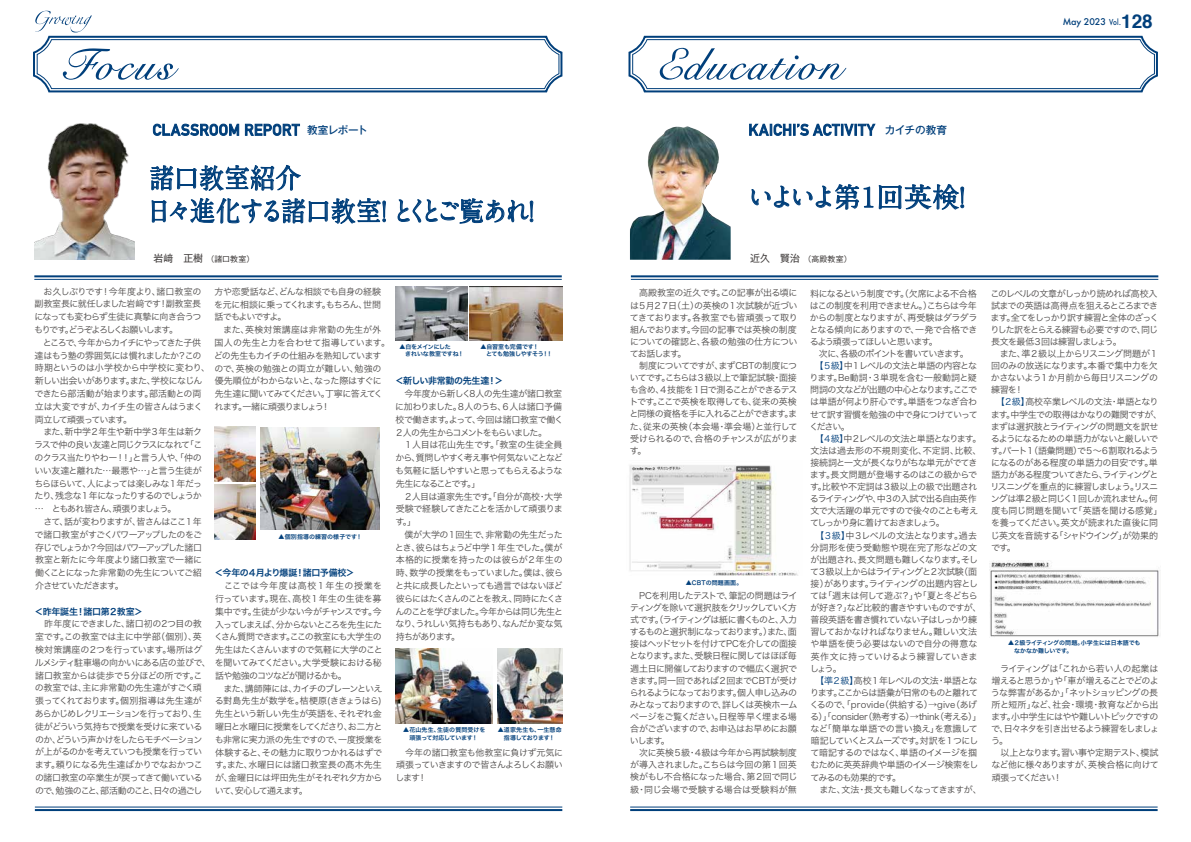
<style>
.page{position:relative;width:1191px;height:842px;background:#fff}
.page>*{position:absolute;margin:0;border:0;box-sizing:border-box;transform-origin:0 0}
.t1{font:700 27px/33px "A1 Mincho Std";letter-spacing:-.04em;color:#003f7b;scale:.92 1}
.t2{font:700 27px "A1 Mincho Std";letter-spacing:-.195em;color:#003f7b}
.t3{font:700 19px "Helvetica";color:#003f7b}
.t4{font:500 10.6px "Gothic MB101 Pro";letter-spacing:-.04em;color:#003f7b}
.t5{font:9px/12.8px "Hira Kaku Pro W3";letter-spacing:-.065em;color:#4c4948}
.t6{font:9px "Hira Kaku Pro W3";letter-spacing:-.095em;color:#4c4948}
.t7{font:9px "Hira Kaku Pro W6";letter-spacing:-.04em;color:#003f7b}
.t8{font:9px "Hira Kaku Pro W3";letter-spacing:-.105em;color:#4c4948}
.t9{font:9px "Hira Kaku Pro W3";letter-spacing:-.09em;color:#4c4948}
.t10{font:9px "Hira Kaku Pro W3";letter-spacing:-.03em;color:#4c4948}
.t11{font:9px "Hira Kaku Pro W3";letter-spacing:-.045em;color:#4c4948}
.t12{font:9px "Hira Kaku Pro W3";letter-spacing:-.1em;color:#4c4948}
.t13{font:500 9px "Futura";color:#003f7b}
.t14{font:7.9px "Gothic MB101 Pro";letter-spacing:.015em;color:#3e3a39}
.t15{font:6px/7.5px "Hira Kaku Pro W6";letter-spacing:-.01em;color:#003f7b}
.t16{font:6px/7.5px "Hira Kaku Pro W6";letter-spacing:-.03em;color:#003f7b}
.t17{font:6px/7.5px "Hira Kaku Pro W6";letter-spacing:.01em;color:#003f7b}
.t18{font:6px "Hira Kaku Pro W6";letter-spacing:.025em;color:#003f7b}
.s1{font-size:9.9px}
.s2{font-size:8px}
.s3{font-family:"Koz Go Pr 6 N"}
.s4{color:#003f7b}
</style>
<div class="page">
<div style="left:33px;top:36px;width:529px;height:56px;border:2px solid #003f7b;border-radius:15px"></div>
<div style="left:37px;top:39px;width:522px;height:50px;border:1px solid #003f7b;border-radius:15px"></div>
<div style="left:628px;top:36px;width:530px;height:56px;border:2px solid #003f7b;border-radius:15px"></div>
<div style="left:632px;top:39px;width:522px;height:50px;border:1px solid #003f7b;border-radius:15px"></div>
<svg style="left:35px;top:11px;width:57px;height:21px"></svg>
<svg style="left:63px;top:48px;width:116px;height:32px"></svg>
<svg style="left:660px;top:48px;width:186px;height:32px"></svg>
<hr style="left:630px;top:809px;width:527px;height:2px;background:#003f7b">
<hr style="left:630px;top:807px;width:527px;height:1px;background:#003f7b">
<hr style="left:35px;top:809px;width:527px;height:2px;background:#003f7b">
<hr style="left:35px;top:807px;width:527px;height:1px;background:#003f7b">
<hr style="left:34px;top:275px;width:528px;height:2px;background:#003f7b">
<hr style="left:34px;top:279px;width:528px;height:1px;background:#003f7b">
<hr style="left:631px;top:275px;width:527px;height:2px;background:#003f7b">
<hr style="left:631px;top:279px;width:527px;height:1px;background:#003f7b">
<img style="left:215px;top:427px;width:41px;height:55px">
<img style="left:215px;top:485px;width:41px;height:55px">
<img style="left:260px;top:427px;width:120px;height:103px">
<img style="left:629px;top:465px;width:169px;height:111px">
<img style="left:989px;top:561px;width:170px;height:76px">
<img style="left:395px;top:287px;width:72px;height:53px">
<img style="left:470px;top:287px;width:92px;height:53px">
<img style="left:396px;top:649px;width:97px;height:75px">
<img style="left:498px;top:649px;width:64px;height:75px">
<svg style="left:749px;top:123px;width:126px;height:13px"></svg>
<svg style="left:153px;top:123px;width:86px;height:13px"></svg>
<svg style="left:245px;top:124px;width:55px;height:12px"></svg>
<svg style="left:150px;top:165px;width:236px;height:59px"></svg>
<svg style="left:398px;top:199px;width:135px;height:24px"></svg>
<svg style="left:752px;top:184px;width:121px;height:26px"></svg>
<svg style="left:879px;top:184px;width:85px;height:26px"></svg>
<img style="left:630px;top:126px;width:100px;height:134px">
<img style="left:34px;top:123px;width:101px;height:137px">
<p class="t4" style="left:307px;top:121px;width:62px">教室レポート</p>
<p class="t4" style="left:885px;top:121px;width:63px">カイチの教育</p>
<h1 class="t1" style="left:146px;top:158px;width:434px">諸口教室紹介<br>日々進化する諸口教室！とくとご覧あれ！</h1>
<h1 class="t2" style="left:747px;top:175px;width:230px">いよいよ第１回英検！</h1>
<p class="t14" style="left:153px;top:253px;width:102px"><span class="s1">岩﨑　正樹</span> （諸口教室）</p>
<p class="t14" style="left:750px;top:253px;width:103px"><span class="s1">近久　賢治</span> （高殿教室）</p>
<p class="t13" style="left:1062px;top:16px;width:60px">May 2023 <span class="s2">Vol.</span></p>
<h2 class="t3" style="left:1121px;top:6px;width:33px">128</h2>
<p class="t5" style="left:34px;top:284px;width:177px">　お久しぶりです！今年度より、諸口教室の副教室長に就任しました岩﨑です！副教室長になっても変わらず生徒に真摯に向き合うつもりです。どうぞよろしくお願いします。<br>　ところで、今年からカイチにやってきた子供達はもう塾の雰囲気には慣れましたか？この時期というのは小学校から中学校に変わり、新しい出会いがあります。また、学校になじんできたら部活動が始まります。部活動との両立は大変ですが、カイチ生の皆さんはうまく両立して頑張っています。<br>　また、新中学２年生や新中学３年生は新クラスで仲の良い友達と同じクラスになれて「このクラス当たりやわー！！」と言う人や、「仲のいい友達と離れた…最悪や…」と言う生徒がちらほらいて、人によっては楽しみな１年だったり、残念な１年になったりするのでしょうか… ともあれ皆さん、頑張りましょう。<br>　さて、話が変わりますが、皆さんはここ１年で諸口教室がすごくパワーアップしたのをご存じでしょうか？今回はパワーアップした諸口教室と新たに今年度より諸口教室で一緒に働くことになった非常勤の先生についてご紹介させていただきます。</p>
<p class="t7" style="left:35px;top:603px;width:110px">＜昨年誕生！諸口第２教室＞</p>
<p class="t5" style="left:35px;top:617px;width:177px">　昨年度にできました、諸口初の2つ目の教室です。この教室では主に中学部（個別）、英検対策講座の２つを行っています。場所はグルメシティ駐車場の向かいにある店の並びで、諸口教室からは徒歩で５分ほどの所です。この教室では、主に非常勤の先生達がすごく頑張ってくれております。個別指導は先生達があらかじめレクリエーションを行っており、生徒がどういう気持ちで授業を受けに来ているのか、どういう声かけをしたらモチベーションが上がるのかを考えていつも授業を行っています。頼りになる先生達ばかりでなおかつこの諸口教室の卒業生が戻ってきて働いているので、勉強のこと、部活動のこと、日々の過ごし</p>
<p class="t5" style="left:214px;top:284px;width:178px">方や恋愛話など、どんな相談でも自身の経験を元に相談に乗ってくれます。もちろん、世間話でもよいですよ。<br>　また、英検対策講座は非常勤の先生が外国人の先生と力を合わせて指導しています。どの先生もカイチの仕組みを熟知していますので、英検の勉強との両立が難しい、勉強の優先順位がわからないと、なった際はすぐに先生達に聞いてみてください。丁寧に答えてくれます。一緒に頑張りましょう！</p>
<p class="t15" style="left:278px;top:532px;width:85px"><span class="s3">▲</span>個別指導の練習の様子です！</p>
<p class="t7" style="left:214px;top:565px;width:142px">＜今年の４月より爆誕！諸口予備校＞</p>
<p class="t5" style="left:214px;top:579px;width:170px">　ここでは今年度は高校１年生の授業を行っています。現在、高校１年生の生徒を募集中です。生徒が少ない今がチャンスです。今入ってしまえば、分からないところを先生にたくさん質問できます。ここの教室にも大学生の先生はたくさんいますので気軽に大学のことを聞いてみてください。大学受験における秘話や勉強のコツなどが聞けるかも。<br>　また、講師陣には、カイチのブレーンといえる對島先生が数学を。桔梗原(ききょうはら)先生という新しい先生が英語を、それぞれ金曜日と水曜日に授業をしてくださり、お二方とも非常に実力派の先生ですので、一度授業を体験すると、その魅力に取りつかれるはずです。また、水曜日には諸口教室長の髙木先生が、金曜日には坪田先生がそれぞれ夕方からいて、安心して通えます。</p>
<p class="t16" style="left:399px;top:343px;width:66px"><span class="s3">▲</span>白をメインにした<br>　きれいな教室ですね！</p>
<p class="t16" style="left:480px;top:343px;width:74px"><span class="s3">▲</span>自習室も完備です！<br>　とても勉強しやすそう！！</p>
<p class="t7" style="left:395px;top:373px;width:109px">＜新しい非常勤の先生達！＞</p>
<p class="t5" style="left:395px;top:387px;width:170px">　今年度から新しく8人の先生達が諸口教室に加わりました。８人のうち、６人は諸口予備校で働きます。よって、今回は諸口教室で働く<br>２人の先生からコメントをもらいました。<br>　１人目は花山先生です。「教室の生徒全員から、質問しやすく考え事や何気ないことなども気軽に話しやすいと思ってもらえるような先生になることです。」<br>　２人目は道家先生です。「自分が高校・大学受験で経験してきたことを活かして頑張ります。」<br>　僕が大学の１回生で、非常勤の先生だったとき、彼らはちょうど中学１年生でした。僕が本格的に授業を持ったのは彼らが２年生の時、数学の授業をもっていました。僕は、彼らと共に成長したといっても過言ではないほど彼らにはたくさんのことを教え、同時にたくさんのことを学びました。今年からは同じ先生となり、うれしい気持ちもあり、なんだか変な気持ちがあります。</p>
<p class="t15" style="left:403px;top:726px;width:84px"><span class="s3">▲</span>花山先生、生徒の質問受けを　頑張って対応しています！</p>
<p class="t17" style="left:498px;top:726px;width:65px"><span class="s3">▲</span>道家先生も、一生懸命　指導しております！</p>
<p class="t5" style="left:395px;top:745px;width:169px;text-align:justify">　今年の諸口教室も他教室に負けず元気に頑張っていきますので皆さんよろしくお願いします！</p>
<p class="t5" style="left:629px;top:286px;width:170px;line-height:12.1px">　高殿教室の近久です。この記事が出る頃には５月２７日（土）の英検の１次試験が近づいてきております。各教室でも皆頑張って取り組んでおります。今回の記事では英検の制度についての確認と、各級の勉強の仕方についてお話します。<br>　制度についてですが、まずCBTの制度についてです。こちらは３級以上で筆記試験・面接も含め、４技能を１日で測ることができるテストです。ここで英検を取得しても、従来の英検と同様の資格を手に入れることができます。また、従来の英検（本会場・準会場）と並行して受けられるので、合格のチャンスが広がります。</p>
<p class="t18" style="left:685px;top:577px;width:58px"><span class="s3">▲</span>CBTの問題画面。</p>
<p class="t5" style="left:629px;top:589px;width:170px;line-height:12.1px">　PCを利用したテストで、筆記の問題はライティングを除いて選択肢をクリックしていく方式です。（ライティングは紙に書くものと、入力するものと選択制になっております。）また、面接はヘッドセットを付けてPCを介しての面接となります。また、受験日程に関してはほぼ毎週土日に開催しておりますので幅広く選択できます。同一回であれば２回までCBTが受けられるようになっております。個人申し込みのみとなっておりますので、詳しくは英検ホームページをご覧ください。日程等早く埋まる場合がございますので、お申込はお早めにお願いします。<br>　次に英検５級・４級は今年から再試験制度が導入されました。こちらは今回の第１回英検がもし不合格になった場合、第２回で同じ級・同じ会場で受験する場合は受験料が無</p>
<p class="t5" style="left:809px;top:286px;width:174px;line-height:12.1px">料になるという制度です。（欠席による不合格はこの制度を利用できません。）こちらは今年からの制度となりますが、再受験はダラダラとなる傾向にありますので、一発で合格できるよう頑張ってほしいと思います。<br>　次に、各級のポイントを書いていきます。<br><span class="s4">　【５級】</span>中１レベルの文法と単語の内容となります。Be動詞・３単現を含む一般動詞と疑問詞の文などが出題の中心となります。ここでは単語が何より肝心です。単語をつなぎ合わせて訳す習慣を勉強の中で身につけていってください。<br><span class="s4">　【４級】</span>中２レベルの文法と単語となります。文法は過去形の不規則変化、不定詞、比較、接続詞と一文が長くなりがちな単元がでてきます。長文問題が登場するのはこの級からです。比較や不定詞は３級以上の級で出題されるライティングや、中３の入試で出る自由英作文で大活躍の単元ですので後々のことも考えてしっかり身に着けておきましょう。<br><span class="s4">　【３級】</span>中３レベルの文法となります。過去分詞形を使う受動態や現在完了形などの文が出題され、長文問題も難しくなります。そして３級以上からはライティングと２次試験（面接）があります。ライティングの出題内容としては「週末は何して遊ぶ？」や「夏と冬どちらが好き？」など比較的書きやすいものですが、普段英語を書き慣れていない子はしっかり練習しておかなければなりません。難しい文法や単語を使う必要はないので自分の得意な英作文に持っていけるよう練習していきましょう。<br><span class="s4">　【準２級】</span>高校１年レベルの文法・単語となります。ここからは語彙が日常のものと離れてくるので、「provide（供給する）→give（あげる）」「consider（熟考する）→think（考える）」など「簡単な単語での言い換え」を意識して暗記していくとスムーズです。対訳を１つにして暗記するのではなく、単語のイメージを掴むために英英辞典や単語のイメージ検索をしてみるのも効果的です。<br>　また、文法・長文も難しくなってきますが、</p>
<p class="t5" style="left:990px;top:286px;width:169px">このレベルの文章がしっかり読めれば高校入</p>
<p class="t5" style="left:991px;top:298px;width:169px">試までの英語は高得点を狙えるところまでき</p>
<p class="t6" style="left:990px;top:309px;width:170px">ます。全てをしっかり訳す練習と全体のざっく</p>
<p class="t9" style="left:990px;top:321px;width:169px">りした訳をとらえる練習も必要ですので、同じ</p>
<p class="t12" style="left:991px;top:333px;width:132px">長文を最低３回は練習しましょう。</p>
<p class="t5" style="left:991px;top:347px;width:169px">　また、準２級以上からリスニング問題が１</p>
<p class="t5" style="left:991px;top:359px;width:168px">回のみの放送になります。本番で集中力を欠</p>
<p class="t5" style="left:991px;top:371px;width:169px">かさないよう１か月前から毎日リスニングの</p>
<p class="t5" style="left:991px;top:383px;width:34px">練習を！</p>
<p class="t5" style="left:995px;top:395px;width:164px"><span class="s4">【２級】</span>高校卒業レベルの文法・単語となり</p>
<p class="t5" style="left:990px;top:407px;width:173px">ます。中学生での取得はかなりの難関ですが、</p>
<p class="t5" style="left:990px;top:419px;width:169px">まずは選択肢とライティングの問題文を訳せ</p>
<p class="t5" style="left:990px;top:431px;width:169px">るようになるための単語力がないと厳しいで</p>
<p class="t6" style="left:991px;top:442px;width:169px">す。パート１（語彙問題）で５～６割取れるよう</p>
<p class="t5" style="left:991px;top:455px;width:168px">になるのがある程度の単語力の目安です。単</p>
<p class="t8" style="left:991px;top:467px;width:169px">語力がある程度ついてきたら、ライティングと</p>
<p class="t6" style="left:990px;top:479px;width:169px">リスニングを重点的に練習しましょう。リスニ</p>
<p class="t8" style="left:990px;top:491px;width:169px">ングは準２級と同じく１回しか流れません。何</p>
<p class="t10" style="left:991px;top:503px;width:173px">度も同じ問題を聞いて「英語を聞ける感覚」</p>
<p class="t11" style="left:991px;top:515px;width:168px">を養ってください。英文が読まれた直後に同</p>
<p class="t5" style="left:990px;top:528px;width:169px">じ英文を音読する「シャドウイング」が効果的</p>
<p class="t5" style="left:991px;top:540px;width:26px">です。</p>
<p class="t15" style="left:1008px;top:639px;width:134px"><span class="s3">▲</span>２級ライティングの問題。小学生には日本語でも　なかなか難しいです。</p>
<p class="t5" style="left:991px;top:661px;width:170px;line-height:12.1px">　ライティングは「これから若い人の起業は増えると思うか」や「車が増えることでどのような弊害があるか」「ネットショッピングの長所と短所」など、社会・環境・教育などから出ます。小中学生にはやや難しいトピックですので、日々ネタを引き出せるよう練習をしましょう。<br>　以上となります。習い事や定期テスト、模試など他に様々ありますが、英検合格に向けて頑張ってください！</p>
</div>
